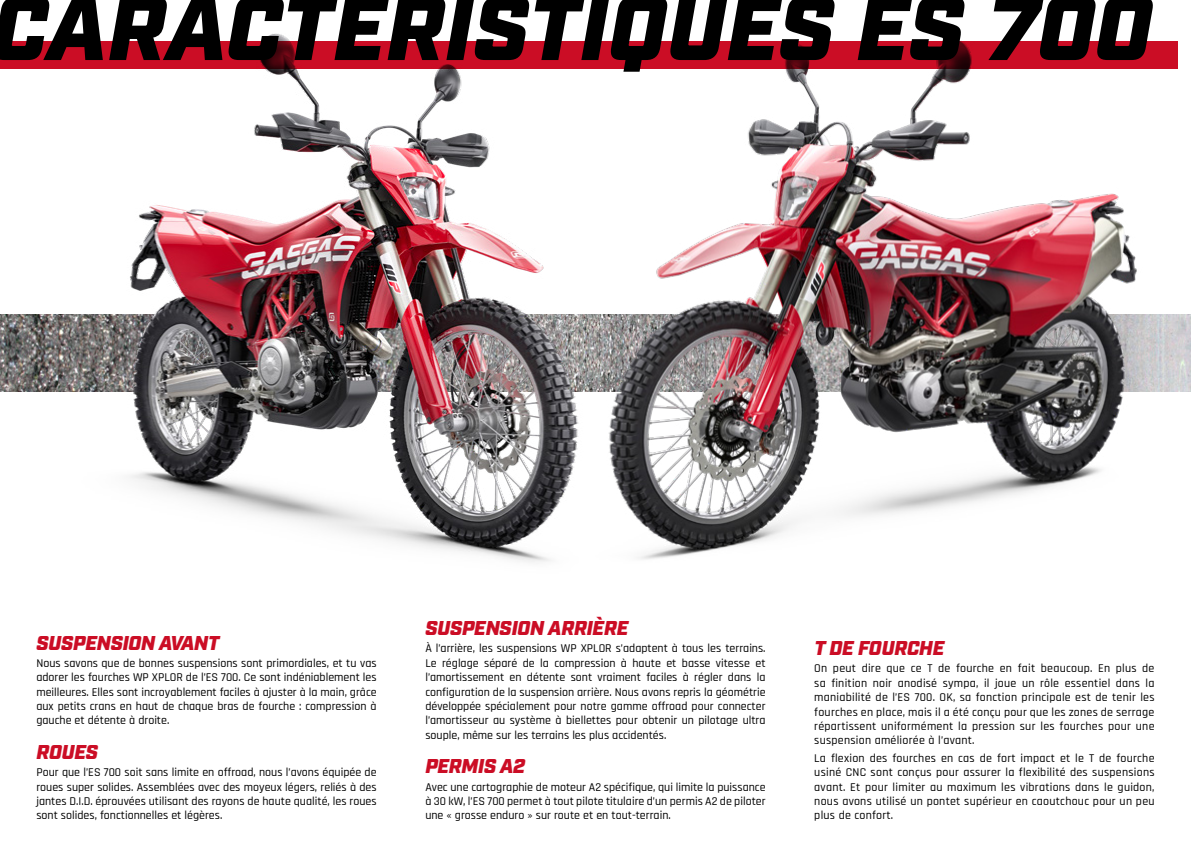
<style>
.page{position:relative;width:1191px;height:842px;background:#fff}
.page>*{position:absolute;margin:0;border:0;box-sizing:border-box;transform-origin:0 0}
.t1{font:italic 900 90px "Industry";letter-spacing:.01em;color:#000}
.t2{font:italic 900 20px "Industry";letter-spacing:-.01em;color:#cb0d25}
.t3{font:500 12px/14.4px "Rajdhani";color:#000;text-align:justify}
</style>
<div class="page">
<img style="left:0;top:33px;width:415px;height:512px">
<img style="left:415px;top:39px;width:776px;height:523px">
<div style="left:0;top:41px;width:1177px;height:28px;background:#cb0d25"></div>
<h1 class="t1" style="left:-8px;top:-25px;width:1162px">CARACTÉRISTIQUES ES 700</h1>
<h2 class="t2" style="left:36px;top:631px;width:184px">SUSPENSION AVANT</h2>
<p class="t3" style="left:36px;top:656px;width:342px">Nous savons que de bonnes suspensions sont primordiales, et tu vas adorer les fourches WP XPLOR de l’ES 700. Ce sont indéniablement les meilleures. Elles sont incroyablement faciles à ajuster à la main, grâce aux petits crans en haut de chaque bras de fourche : compression à gauche et détente à droite.</p>
<h2 class="t2" style="left:36px;top:740px;width:63px">ROUES</h2>
<p class="t3" style="left:36px;top:765px;width:342px">Pour que l’ES 700 soit sans limite en offroad, nous l’avons équipée de roues super solides. Assemblées avec des moyeux légers, reliés à des jantes D.I.D. éprouvées utilisant des rayons de haute qualité, les roues sont solides, fonctionnelles et légères.</p>
<h2 class="t2" style="left:425px;top:616px;width:204px">SUSPENSION ARRIÈRE</h2>
<p class="t3" style="left:425px;top:642px;width:342px">À l’arrière, les suspensions WP XPLOR s’adaptent à tous les terrains.<br>Le réglage séparé de la compression à haute et basse vitesse et l’amortissement en détente sont vraiment faciles à régler dans la configuration de la suspension arrière. Nous avons repris la géométrie développée spécialement pour notre gamme offroad pour connecter l’amortisseur au système à biellettes pour obtenir un pilotage ultra souple, même sur les terrains les plus accidentés.</p>
<h2 class="t2" style="left:814px;top:636px;width:131px">T DE FOURCHE</h2>
<p class="t3" style="left:814px;top:662px;width:342px">On peut dire que ce T de fourche en fait beaucoup. En plus de sa finition noir anodisé sympa, il joue un rôle essentiel dans la maniabilité de l’ES 700. OK, sa fonction principale est de tenir les fourches en place, mais il a été conçu pour que les zones de serrage répartissent uniformément la pression sur les fourches pour une suspension améliorée à l’avant.</p>
<p class="t3" style="left:814px;top:751px;width:342px">La flexion des fourches en cas de fort impact et le T de fourche usiné CNC sont conçus pour assurer la flexibilité des suspensions avant. Et pour limiter au maximum les vibrations dans le guidon, nous avons utilisé un pontet supérieur en caoutchouc pour un peu plus de confort.</p>
<h2 class="t2" style="left:425px;top:754px;width:101px">PERMIS A2</h2>
<p class="t3" style="left:425px;top:780px;width:342px">Avec une cartographie de moteur A2 spécifique, qui limite la puissance à 30 kW, l’ES 700 permet à tout pilote titulaire d’un permis A2 de piloter une « grosse enduro » sur route et en tout-terrain.</p>
</div>
